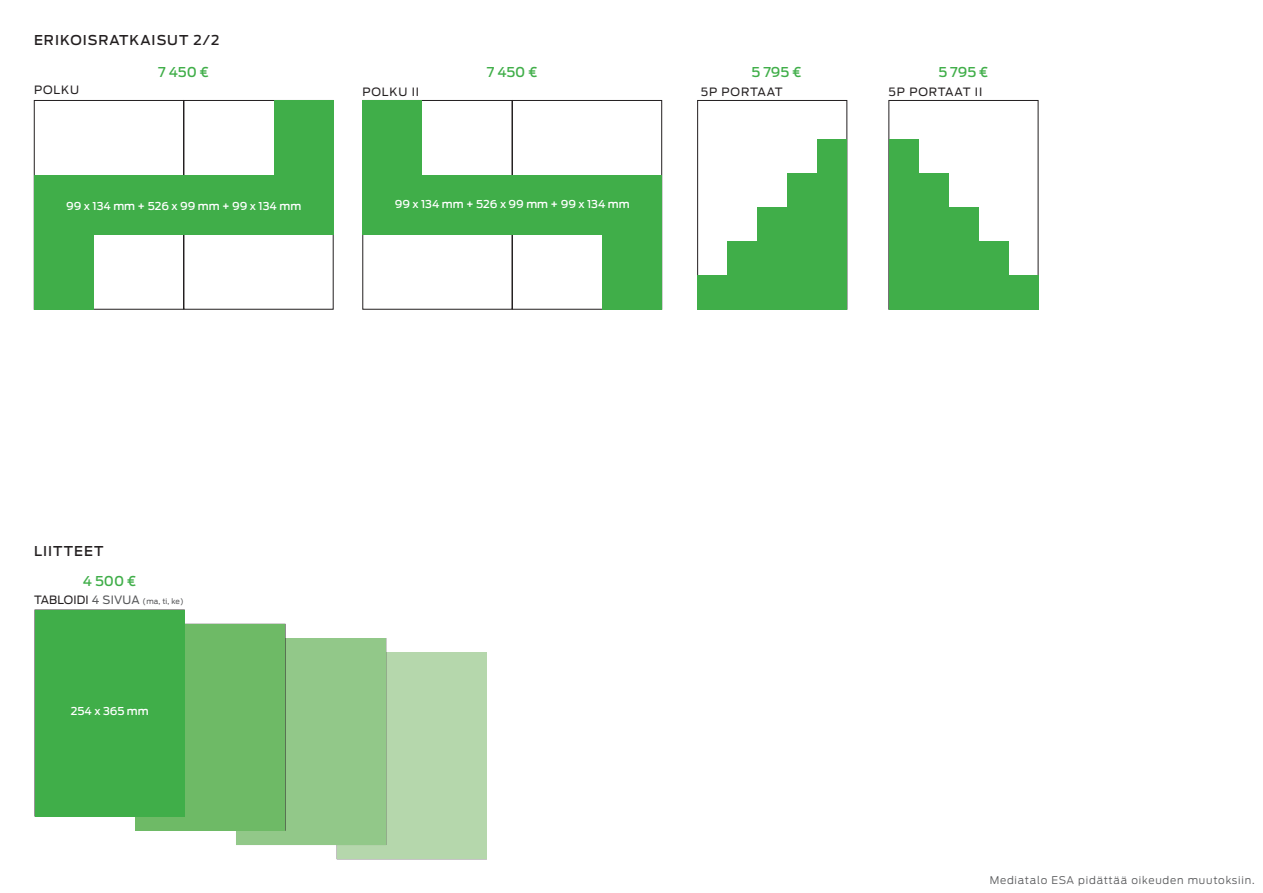
<style>
.page{position:relative;width:1263px;height:893px;background:#fff}
.page>*{position:absolute;margin:0;border:0;box-sizing:border-box;transform-origin:0 0}
.t1{font:500 13.5px "Antenna";letter-spacing:.075em;color:#231f20}
.t2{font:500 13.5px "Antenna";color:#40ae49}
.t3{font:11.4px "Antenna";letter-spacing:.07em;color:#231f20}
.t4{font:500 10.8px "Antenna";color:#fff}
.t5{font:300 10.5px "Antenna";letter-spacing:.075em;color:#57585a}
.t6{font:7.5px "Antenna";color:#57585a}
.s1{font-size:11.4px;color:#231f20}
.s2{font-size:11.4px}
</style>
<div class="page">
<div style="left:512px;top:100px;width:150px;height:209px;border:1px solid #231f20"></div>
<div style="left:602px;top:234px;width:60px;height:75px;background:#40ae49"></div>
<div style="left:362px;top:100px;width:60px;height:75px;background:#40ae49"></div>
<div style="left:362px;top:175px;width:300px;height:60px;background:#40ae49"></div>
<div style="left:34px;top:100px;width:150px;height:209px;border:1px solid #231f20"></div>
<div style="left:34px;top:234px;width:60px;height:75px;background:#40ae49"></div>
<div style="left:274px;top:100px;width:59px;height:75px;background:#40ae49"></div>
<div style="left:34px;top:175px;width:299px;height:60px;background:#40ae49"></div>
<div style="left:697px;top:100px;width:150px;height:209px;border:1px solid #231f20"></div>
<div style="left:697px;top:275px;width:32px;height:34px;background:#40ae49"></div>
<div style="left:727px;top:241px;width:32px;height:68px;background:#40ae49"></div>
<div style="left:757px;top:207px;width:32px;height:102px;background:#40ae49"></div>
<div style="left:787px;top:173px;width:32px;height:136px;background:#40ae49"></div>
<div style="left:817px;top:139px;width:30px;height:170px;background:#40ae49"></div>
<div style="left:889px;top:100px;width:149px;height:209px;border:1px solid #231f20"></div>
<div style="left:1006px;top:275px;width:32px;height:34px;background:#40ae49"></div>
<div style="left:976px;top:241px;width:32px;height:68px;background:#40ae49"></div>
<div style="left:946px;top:207px;width:32px;height:102px;background:#40ae49"></div>
<div style="left:916px;top:173px;width:32px;height:136px;background:#40ae49"></div>
<div style="left:889px;top:139px;width:29px;height:170px;background:#40ae49"></div>
<div style="left:337px;top:652px;width:149px;height:207px;background:#b5d7ac"></div>
<div style="left:236px;top:638px;width:150px;height:207px;background:#92c889"></div>
<div style="left:136px;top:624px;width:149px;height:206px;background:#6eba66"></div>
<div style="left:35px;top:610px;width:149px;height:206px;background:#40ae49"></div>
<p class="t1" style="left:34px;top:32px;width:187px">ERIKOISRATKAISUT 2/2</p>
<p class="t2" style="left:158px;top:64px;width:53px">7 450 €</p>
<p class="t3" style="left:34px;top:83px;width:46px">POLKU</p>
<p class="t4" style="left:66px;top:199px;width:237px">99 x 134 mm + 526 x 99 mm + 99 x 134 mm</p>
<p class="t3" style="left:363px;top:85px;width:58px">POLKU II</p>
<p class="t2" style="left:487px;top:64px;width:53px">7 450 €</p>
<p class="t4" style="left:395px;top:198px;width:237px">99 x 134 mm + 526 x 99 mm + 99 x 134 mm</p>
<p class="t2" style="left:751px;top:64px;width:52px">5 795 €</p>
<p class="t3" style="left:701px;top:85px;width:83px">5P PORTAAT</p>
<p class="t2" style="left:938px;top:64px;width:52px">5 795 €</p>
<p class="t3" style="left:889px;top:85px;width:95px">5P PORTAAT II</p>
<p class="t1" style="left:34px;top:543px;width:71px">LIITTEET</p>
<p class="t2" style="left:83px;top:573px;width:55px">4 500 €</p>
<p class="t6" style="left:34px;top:597px;width:151px"><span class="s1">TABLOIDI</span> <span class="s2">4 SIVUA</span> (ma, ti, ke)</p>
<p class="t4" style="left:71px;top:705px;width:79px">254 x 365 mm</p>
<p class="t5" style="left:990px;top:874px;width:266px">Mediatalo ESA pidättää oikeuden muutoksiin.</p>
</div>
